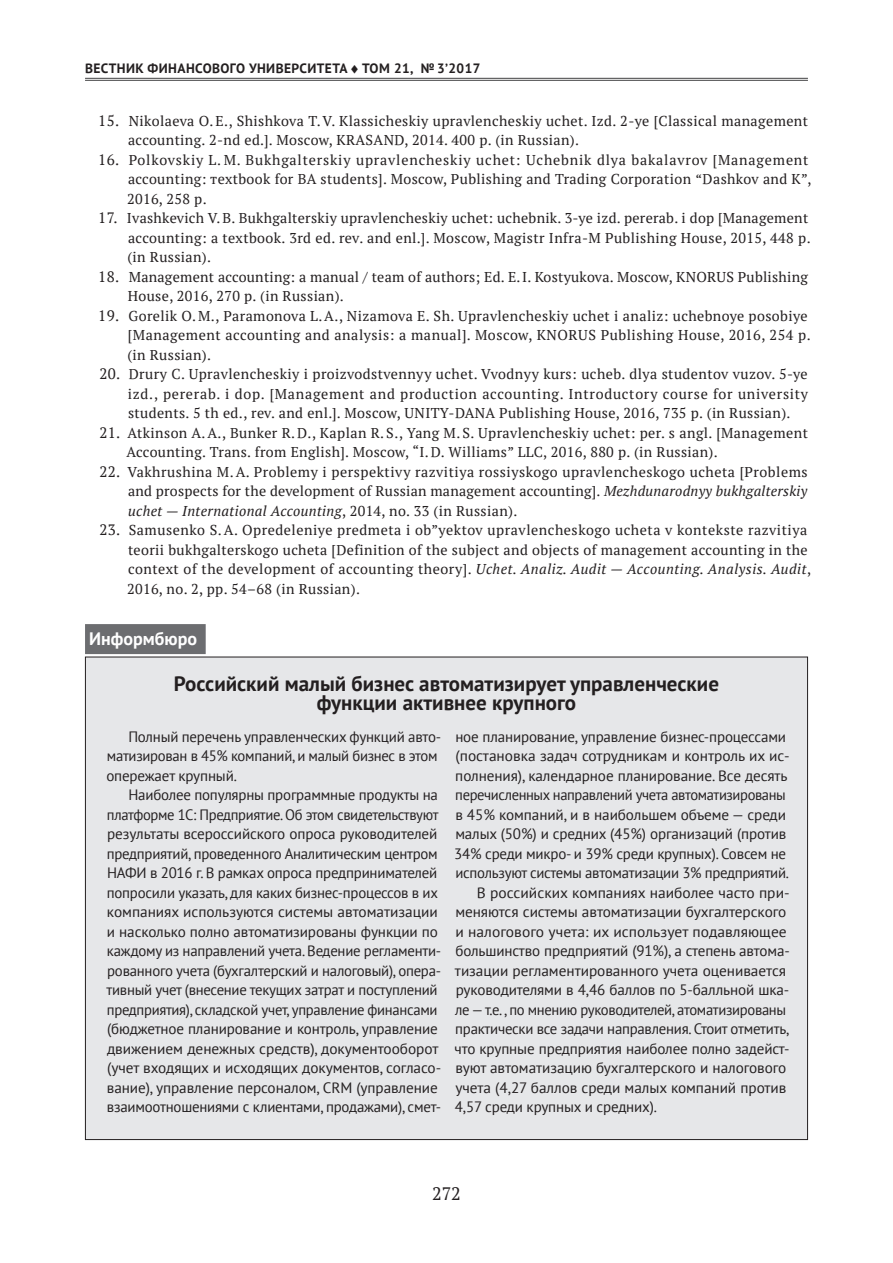
<style>
.page{position:relative;width:893px;height:1263px;background:#fff}
.page>*{position:absolute;margin:0;border:0;box-sizing:border-box;transform-origin:0 0}
.t1{font:700 21px/19.5px "PT Sans";color:#231f20;text-align:center}
.t2{font:700 18px "PT Sans";color:#fff}
.t3{font:18px "PT Serif";color:#231f20}
.t4{font:15px/19.5px "PT Sans";letter-spacing:-.015em;color:#231f20}
.t5{font:15px "PT Sans";letter-spacing:.005em;color:#231f20}
.t6{font:14.25px/19.5px "PT Serif";letter-spacing:.025em;color:#231f20}
.t7{font:700 13.5px "PT Sans";letter-spacing:.03em;color:#231f20}
.s1{font-size:15px}
.s2{font-style:italic}
</style>
<div class="page">
<hr style="left:85px;top:78px;width:723px;height:1px;background:#414243">
<hr style="left:85px;top:80px;width:723px;height:1px;background:#414243">
<div style="left:85px;top:657px;width:722px;height:482px;background:#e6e7e9"></div>
<div style="left:85px;top:624px;width:121px;height:30px;background:#6c6d70"></div>
<p class="t7" style="left:85px;top:59px;width:397px">ВЕСТНИК ФИНАНСОВОГО УНИВЕРСИТЕТА ◆ ТОМ 21, № 3’2017</p>
<p class="t6" style="left:128px;top:111px;width:681px;text-indent:-30px"><span class="s1">15.</span> Nikolaeva O.E., Shishkova Т.V. Klassicheskiy upravlencheskiy uchet. Izd. 2-ye [Classical management accounting. 2-nd ed.]. Moscow, KRASAND, 2014. 400 p. (in Russian).</p>
<p class="t6" style="left:127px;top:150px;width:686px;text-indent:-29px"><span class="s1">16.</span> Polkovskiy L. M. Bukhgalterskiy upravlencheskiy uchet: Uchebnik dlya bakalavrov [Management accounting: тextbook for BA students]. Moscow, Publishing and Trading Corporation “Dashkov and K”,<br>2016, 258 p.</p>
<p class="t6" style="left:127px;top:208px;width:685px;text-indent:-29px"><span class="s1">17.</span> Ivashkevich V.B. Bukhgalterskiy upravlencheskiy uchet: uchebnik. 3-ye izd. pererab. i dop [Management accounting: a textbook. 3rd ed. rev. and enl.]. Moscow, Magistr Infra-M Publishing House, 2015, 448 p. (in Russian).</p>
<p class="t6" style="left:128px;top:267px;width:682px;text-indent:-29px"><span class="s1">18.</span> Management accounting: a manual / team of authors; Ed. E.I. Kostyukova. Moscow, KNORUS Publishing<br>House, 2016, 270 p. (in Russian).</p>
<p class="t6" style="left:127px;top:306px;width:685px;text-indent:-29px"><span class="s1">19.</span> Gorelik O.M., Paramonova L.A., Nizamova E. Sh. Upravlencheskiy uchet i analiz: uchebnoye posobiye [Management accounting and analysis: a manual]. Moscow, KNORUS Publishing House, 2016, 254 p. (in Russian).</p>
<p class="t6" style="left:128px;top:364px;width:682px;text-align:justify;text-indent:-28px"><span class="s1">20.</span> Drury C. Upravlencheskiy i proizvodstvennyy uchet. Vvodnyy kurs: ucheb. dlya studentov vuzov. 5-ye izd., pererab. i dop. [Management and production accounting. Introductory course for university students. 5 th ed., rev. and enl.]. Moscow, UNITY-DANA Publishing House, 2016, 735 p. (in Russian).</p>
<p class="t6" style="left:127px;top:423px;width:683px;text-indent:-27px"><span class="s1">21.</span> Atkinson A.A., Bunker R. D., Kaplan R. S., Yang M. S. Upravlencheskiy uchet: рer. s angl. [Management<br>Accounting. Trans. from English]. Moscow, “I.D. Williams” LLC, 2016, 880 p. (in Russian).</p>
<p class="t6" style="left:128px;top:462px;width:681px;text-align:justify;text-indent:-29px"><span class="s1">22.</span> Vakhrushina M.A. Problemy i perspektivy razvitiya rossiyskogo upravlencheskogo ucheta [Problems and prospects for the development of Russian management accounting]. <span class="s2">Mezhdunarodnyy bukhgalterskiy uchet — International Accounting</span>, 2014, no. 33 (in Russian).</p>
<p class="t6" style="left:127px;top:520px;width:685px;text-indent:-28px"><span class="s1">23.</span> Samusenko S.A. Opredeleniye predmeta i ob”yektov upravlencheskogo ucheta v kontekste razvitiya teorii bukhgalterskogo ucheta [Definition of the subject and objects of management accounting in the context of the development of accounting theory]. <span class="s2">Uchet. Analiz. Audit — Accounting. Analysis. Audit</span>, 2016, no. 2, pp. 54–68 (in Russian).</p>
<p class="t2" style="left:89px;top:627px;width:109px">Информбюро</p>
<h1 class="t1" style="left:174px;top:673px;width:546px">Российский малый бизнес автоматизирует управленческие функции активнее крупного</h1>
<p class="t4" style="left:106px;top:726px;width:336px;text-indent:22px">Полный перечень управленческих функций авто&shy;матизирован в 45% компаний, и малый бизнес в этом опережает крупный.</p>
<p class="t4" style="left:107px;top:785px;width:336px;text-indent:22px">Наиболее популярны программные продукты на платформе 1С: Предприятие. Об этом свидетельствуют результаты всероссийского опроса руководителей предприятий, проведенного Аналитическим центром НАФИ в 2016 г. В рамках опроса предпринимателей попросили указать, для каких бизнес-процессов в их компаниях используются системы автоматизации и насколько полно автоматизированы функции по каждому из направлений учета. Ведение регламенти&shy;рованного учета (бухгалтерский и налоговый), опера&shy;тивный учет (внесение текущих затрат и поступлений предприятия), складской учет, управление финансами (бюджетное планирование и контроль, управление движением денежных средств), документооборот (учет входящих и исходящих документов, согласо&shy;вание), управление персоналом, CRM (управление взаимоотношениями с клиентами, продажами), смет-</p>
<p class="t4" style="left:455px;top:726px;width:332px">ное планирование, управление бизнес-процессами</p>
<p class="t4" style="left:456px;top:746px;width:336px">(постановка задач сотрудникам и контроль их ис-</p>
<p class="t4" style="left:455px;top:765px;width:334px">полнения), календарное планирование. Все десять</p>
<p class="t4" style="left:455px;top:785px;width:332px">перечисленных направлений учета автоматизированы</p>
<p class="t4" style="left:455px;top:804px;width:332px">в 45% компаний, и в наибольшем объеме — среди</p>
<p class="t4" style="left:455px;top:824px;width:332px">малых (50%) и средних (45%) организаций (против</p>
<p class="t4" style="left:454px;top:843px;width:333px">34% среди микро- и 39% среди крупных). Совсем не</p>
<p class="t4" style="left:455px;top:863px;width:335px">используют системы автоматизации 3% предприятий.</p>
<p class="t4" style="left:477px;top:882px;width:314px">В российских компаниях наиболее часто при-</p>
<p class="t4" style="left:455px;top:902px;width:332px">меняются системы автоматизации бухгалтерского</p>
<p class="t5" style="left:455px;top:922px;width:333px">и налогового учета: их использует подавляющее</p>
<p class="t4" style="left:455px;top:941px;width:336px">большинство предприятий (91%), а степень автома-</p>
<p class="t4" style="left:455px;top:960px;width:333px">тизации регламентированного учета оценивается</p>
<p class="t4" style="left:456px;top:980px;width:335px">руководителями в 4,46 баллов по 5-балльной шка-</p>
<p class="t4" style="left:455px;top:999px;width:332px">ле — т.е. , по мнению руководителей, атоматизированы</p>
<p class="t4" style="left:455px;top:1019px;width:335px">практически все задачи направления. Стоит отметить,</p>
<p class="t4" style="left:455px;top:1038px;width:336px">что крупные предприятия наиболее полно задейст-</p>
<p class="t4" style="left:455px;top:1058px;width:332px">вуют автоматизацию бухгалтерского и налогового</p>
<p class="t4" style="left:455px;top:1077px;width:333px">учета (4,27 баллов среди малых компаний против</p>
<p class="t4" style="left:455px;top:1097px;width:204px">4,57 среди крупных и средних).</p>
<p class="t3" style="left:432px;top:1182px;width:30px">272</p>
</div>
